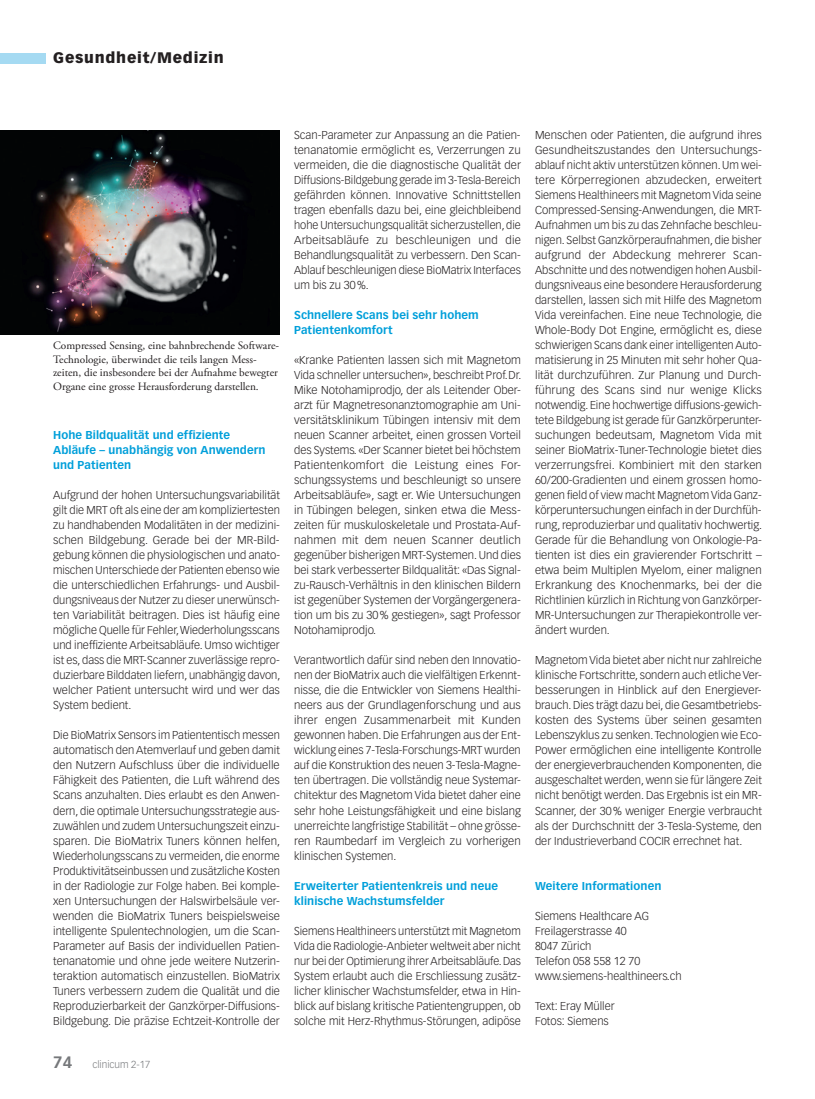
<style>
.page{position:relative;width:815px;height:1099px;background:#fff}
.page>*{position:absolute;margin:0;border:0;box-sizing:border-box;transform-origin:0 0}
.t1{font:900 15px "Vectora LT Std";letter-spacing:.05em;color:#231f20}
.t2{font:300 11.25px/15px "Vectora LT Std";color:#231f20;text-align:justify}
.t3{font:700 11.25px/15px "Vectora LT Std";letter-spacing:.005em;color:#009fda}
.t4{font:11.25px/13.5px "Adobe Garamond Pro";color:#231f20}
.t5{font:300 10px "Vectora LT Std";color:#76787b}
.s1{font-weight:700;font-size:16.25px}
</style>
<div class="page">
<div style="left:0;top:53px;width:45px;height:10px;background:#a5daf2"></div>
<img style="left:0;top:130px;width:280px;height:204px">
<h1 class="t1" style="left:53px;top:49px;width:172px">Gesundheit/Medizin</h1>
<p class="t4" style="left:53px;top:339px;width:227px">Compressed Sensing, eine bahnbrechende Software-Technologie, überwindet die teils langen Mess&shy;zeiten, die insbesondere bei der Aufnahme bewegter Organe eine grosse Herausforderung darstellen.</p>
<p class="t3" style="left:53px;top:428px;width:214px">Hohe Bildqualität und effiziente<br>Abläufe – unabhängig von Anwendern und Patienten</p>
<p class="t2" style="left:53px;top:488px;width:229px">Aufgrund der hohen Untersuchungsvariabilität gilt die MRT oft als eine der am kompliziertesten zu handhabenden Modalitäten in der medizini&shy;schen Bildgebung. Gerade bei der MR-Bild&shy;gebung können die physiologischen und anato&shy;mischen Unterschiede der Patienten ebenso wie die unterschiedlichen Erfahrungs- und Ausbil&shy;dungsniveaus der Nutzer zu dieser unerwünsch&shy;ten Variabilität beitragen. Dies ist häufig eine mögliche Quelle für Fehler, Wiederholungsscans und ineffiziente Arbeitsabläufe. Umso wichtiger ist es, dass die MRT-Scanner zuverlässige repro&shy;duzierbare Bilddaten liefern, unabhängig davon, welcher Patient untersucht wird und wer das System bedient.</p>
<p class="t2" style="left:53px;top:728px;width:229px">Die BioMatrix Sensors im Patiententisch messen automatisch den Atemverlauf und geben damit den Nutzern Aufschluss über die individuelle Fähigkeit des Patienten, die Luft während des Scans anzuhalten. Dies erlaubt es den Anwen&shy;dern, die optimale Untersuchungsstrategie aus&shy;zuwählen und zudem Untersuchungszeit einzu&shy;sparen. Die BioMatrix Tuners können helfen, Wiederholungsscans zu vermeiden, die enorme Produktivitätseinbussen und zusätzliche Kosten in der Radiologie zur Folge haben. Bei komple&shy;xen Untersuchungen der Halswirbelsäule ver&shy;wenden die BioMatrix Tuners beispielsweise intelligente Spulentechnologien, um die Scan-Parameter auf Basis der individuellen Patien&shy;tenanatomie und ohne jede weitere Nutzerin&shy;teraktion automatisch einzustellen. BioMatrix Tuners verbessern zudem die Qualität und die Reproduzierbarkeit der Ganzkörper-Diffusions-Bildgebung. Die präzise Echtzeit-Kontrolle der</p>
<p class="t5" style="left:53px;top:1058px;width:99px"><span class="s1">74</span> clinicum 2-17</p>
<p class="t2" style="left:294px;top:128px;width:228px">Scan-Parameter zur Anpassung an die Patien&shy;tenanatomie ermöglicht es, Verzerrungen zu vermeiden, die die diagnostische Qualität der Diffusions-Bildgebung gerade im 3-Tesla-Bereich gefährden können. Innovative Schnittstellen tragen ebenfalls dazu bei, eine gleichbleibend hohe Untersuchungsqualität sicherzustellen, die Arbeitsabläufe zu beschleunigen und die Behandlungsqualität zu verbessern. Den Scan-Ablauf beschleunigen diese BioMatrix Interfaces um bis zu 30 %.</p>
<p class="t3" style="left:294px;top:308px;width:186px">Schnellere Scans bei sehr hohem<br>Patientenkomfort</p>
<p class="t2" style="left:294px;top:353px;width:229px">«Kranke Patienten lassen sich mit Magnetom Vida schneller untersuchen», beschreibt Prof. Dr.<br>Mike Notohamiprodjo, der als Leitender Ober&shy;arzt für Magnetresonanztomographie am Uni&shy;versitätsklinikum Tübingen intensiv mit dem neuen Scanner arbeitet, einen grossen Vorteil des Systems. «Der Scanner bietet bei höchstem Patientenkomfort die Leistung eines For&shy;schungssystems und beschleunigt so unsere Arbeitsabläufe», sagt er. Wie Untersuchungen in Tübingen belegen, sinken etwa die Mess&shy;zeiten für muskuloskeletale und Prostata-Auf&shy;nahmen mit dem neuen Scanner deutlich gegenüber bisherigen MRT-Systemen. Und dies bei stark verbesserter Bildqualität: «Das Signal&shy;zu-Rausch-Verhältnis in den klinischen Bildern ist gegenüber Systemen der Vorgängergenera&shy;tion um bis zu 30 % gestiegen», sagt Professor Notohamiprodjo.</p>
<p class="t2" style="left:294px;top:653px;width:228px">Verantwortlich dafür sind neben den Innovatio&shy;nen der BioMatrix auch die vielfältigen Erkennt&shy;nisse, die die Entwickler von Siemens Healthi&shy;neers aus der Grundlagenforschung und aus ihrer engen Zusammenarbeit mit Kunden gewonnen haben. Die Erfahrungen aus der Ent&shy;wicklung eines 7-Tesla-Forschungs-MRT wurden auf die Konstruktion des neuen 3-Tesla-Magne&shy;ten übertragen. Die vollständig neue Systemar&shy;chitektur des Magnetom Vida bietet daher eine sehr hohe Leistungsfähigkeit und eine bislang unerreichte langfristige Stabilität – ohne grösse&shy;ren Raumbedarf im Vergleich zu vorherigen klinischen Systemen.</p>
<p class="t3" style="left:294px;top:878px;width:206px">Erweiterter Patientenkreis und neue klinische Wachstumsfelder</p>
<p class="t2" style="left:294px;top:923px;width:228px">Siemens Healthineers unterstützt mit Magnetom Vida die Radiologie-Anbieter weltweit aber nicht nur bei der Optimierung ihrer Arbeitsabläufe. Das System erlaubt auch die Erschliessung zusätz&shy;licher klinischer Wachstumsfelder, etwa in Hin&shy;blick auf bislang kritische Patientengruppen, ob solche mit Herz-Rhythmus-Störungen, adipöse</p>
<p class="t2" style="left:535px;top:128px;width:229px">Menschen oder Patienten, die aufgrund ihres Gesundheitszustandes den Untersuchungs&shy;ablauf nicht aktiv unterstützen können. Um wei&shy;tere Körperregionen abzudecken, erweitert Siemens Healthineers mit Magnetom Vida seine Compressed-Sensing-Anwendungen, die MRT-Aufnahmen um bis zu das Zehnfache beschleu&shy;nigen. Selbst Ganzkörperaufnahmen, die bisher aufgrund der Abdeckung mehrerer Scan-Abschnitte und des notwendigen hohen Ausbil&shy;dungsniveaus eine besondere Herausforderung darstellen, lassen sich mit Hilfe des Magnetom Vida vereinfachen. Eine neue Technologie, die Whole-Body Dot Engine, ermöglicht es, diese schwierigen Scans dank einer intelligenten Auto&shy;matisierung in 25 Minuten mit sehr hoher Qua&shy;lität durchzuführen. Zur Planung und Durch&shy;führung des Scans sind nur wenige Klicks notwendig. Eine hochwertige diffusions-gewich&shy;tete Bildgebung ist gerade für Ganzkörperunter&shy;suchungen bedeutsam, Magnetom Vida mit seiner BioMatrix-Tuner-Technologie bietet dies verzerrungsfrei. Kombiniert mit den starken 60/200-Gradienten und einem grossen homo&shy;genen field of view macht Magnetom Vida Ganz&shy;körperuntersuchungen einfach in der Durchfüh&shy;rung, reproduzierbar und qualitativ hochwertig.<br>Gerade für die Behandlung von Onkologie-Pa&shy;tienten ist dies ein gravierender Fortschritt – etwa beim Multiplen Myelom, einer malignen Erkrankung des Knochenmarks, bei der die Richtlinien kürzlich in Richtung von Ganzkörper-MR-Untersuchungen zur Therapiekontrolle ver&shy;ändert wurden.</p>
<p class="t2" style="left:535px;top:653px;width:228px">Magnetom Vida bietet aber nicht nur zahlreiche klinische Fortschritte, sondern auch etliche Ver&shy;besserungen in Hinblick auf den Energiever&shy;brauch. Dies trägt dazu bei, die Gesamtbetriebs&shy;kosten des Systems über seinen gesamten Lebenszyklus zu senken. Technologien wie Eco-Power ermöglichen eine intelligente Kontrolle der energieverbrauchenden Komponenten, die ausgeschaltet werden, wenn sie für längere Zeit nicht benötigt werden. Das Ergebnis ist ein MR-Scanner, der 30 % weniger Energie verbraucht als der Durchschnitt der 3-Tesla-Systeme, den der Industrieverband COCIR errechnet hat.</p>
<p class="t3" style="left:535px;top:878px;width:128px">Weitere Informationen</p>
<p class="t2" style="left:535px;top:908px;width:148px;text-align:left">Siemens Healthcare AG<br>Freilagerstrasse 40<br>8047 Zürich<br>Telefon 058 558 12 70 www.siemens-healthineers.ch</p>
<p class="t2" style="left:535px;top:998px;width:81px">Text: Eray Müller<br>Fotos: Siemens</p>
</div>
